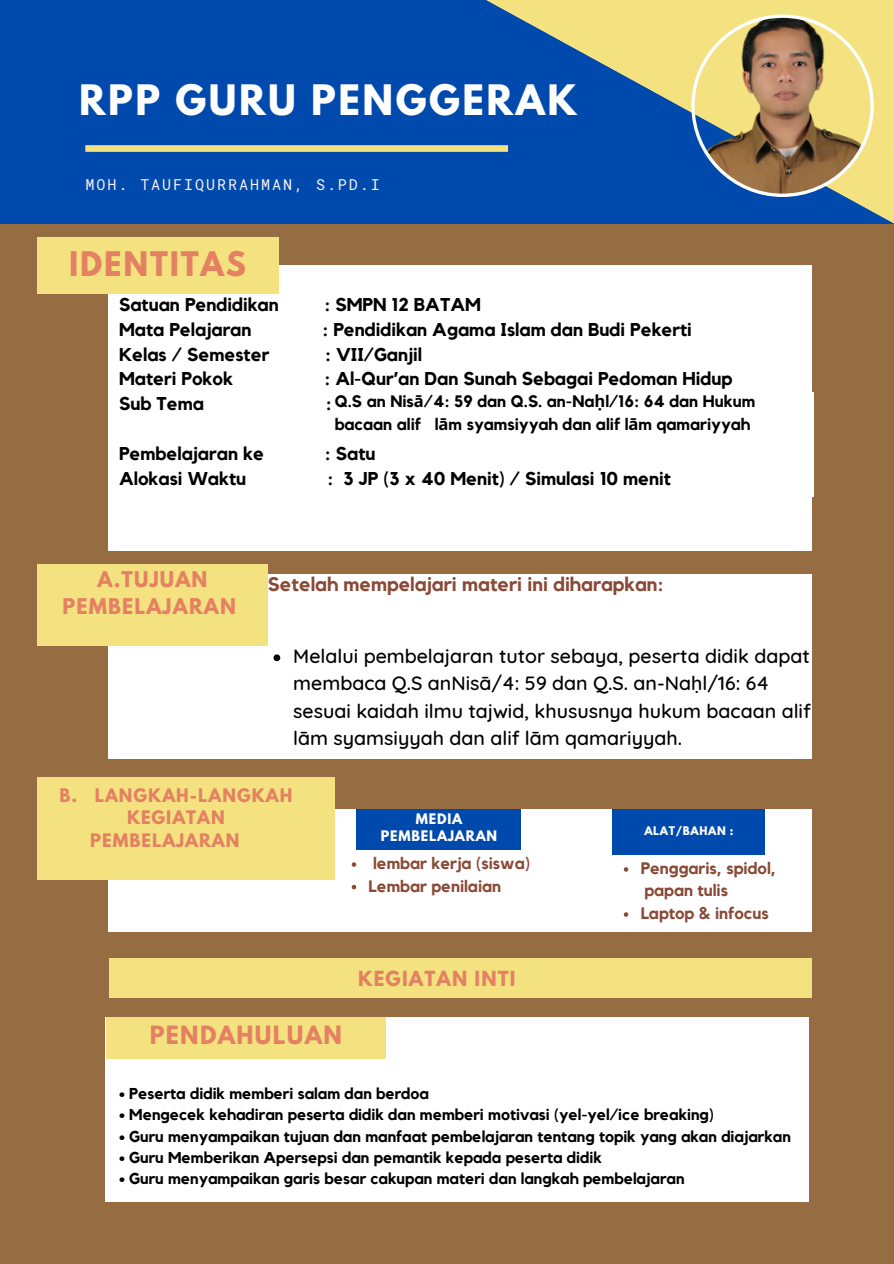
<style>
.page{position:relative;width:894px;height:1264px;background:#fff}
.page>*{position:absolute;margin:0;border:0;box-sizing:border-box;transform-origin:0 0}
.t1{font:700 37.2px "League Spartan";letter-spacing:.07em;color:#fff}
.t2{font:700 30px "League Spartan";letter-spacing:.06em;color:#e48162}
.t3{font:700 22.35px "League Spartan";letter-spacing:.06em;color:#e48162}
.t4{font:500 19.5px/27px "Quicksand";color:#000}
.t5{font:700 19.5px "Kollektif";color:#894a37}
.t6{font:700 19.2px/26.8px "League Spartan";letter-spacing:.06em;color:#e48162;text-align:center}
.t7{font:700 18.45px "Kollektif";color:#000}
.t8{font:700 18.45px "League Spartan";letter-spacing:.06em;color:#e48162}
.t9{font:700 16.5px/22.8px "Kollektif";color:#000}
.t10{font:700 16.5px "Kollektif";color:#894a37}
.t11{font:700 16.5px "League Spartan";letter-spacing:.06em;color:#e48162}
.t12{font:700 15.75px "Kollektif";color:#000}
.t13{font:15px "Roboto Mono";letter-spacing:.13em;color:#f6f2ef}
.t14{font:700 12.9px/17.1px "League Spartan";letter-spacing:.06em;color:#fff;text-align:center}
.t15{font:700 10.5px "League Spartan";letter-spacing:.06em;color:#fff}
.s1{font-family:"Noto Sans"}
</style>
<div class="page">
<div style="left:0;top:0;width:893px;height:1263px;background:#966c42"></div>
<div style="left:0;top:0;width:893px;height:224px;background:#004aad"></div>
<div style="left:109px;top:266px;width:702px;height:284px;background:#fff"></div>
<div style="left:37px;top:237px;width:241px;height:56px;background:#f4e281"></div>
<div style="left:110px;top:392px;width:703px;height:105px;background:#fff"></div>
<div style="left:109px;top:574px;width:702px;height:184px;background:#fff"></div>
<div style="left:37px;top:564px;width:230px;height:82px;background:#f4e281"></div>
<div style="left:109px;top:809px;width:702px;height:122px;background:#fff"></div>
<div style="left:37px;top:777px;width:297px;height:102px;background:#f4e281"></div>
<svg style="left:85px;top:145px;width:314px;height:7px;background:#e8da82"></svg>
<svg style="left:399px;top:0;width:494px;height:223px"></svg>
<svg style="left:691px;top:15px;width:182px;height:182px;background:#b19f72"></svg>
<svg style="left:273px;top:654px;width:7px;height:7px"></svg>
<div style="left:357px;top:809px;width:164px;height:40px;background:#004aad"></div>
<div style="left:612px;top:809px;width:153px;height:45px;background:#004aad"></div>
<svg style="left:351px;top:862px;width:5px;height:4px"></svg>
<svg style="left:351px;top:884px;width:5px;height:5px"></svg>
<svg style="left:623px;top:867px;width:5px;height:4px"></svg>
<svg style="left:623px;top:912px;width:5px;height:4px"></svg>
<div style="left:109px;top:958px;width:702px;height:39px;background:#f4e281"></div>
<div style="left:106px;top:1017px;width:702px;height:185px;background:#fff"></div>
<div style="left:106px;top:1017px;width:279px;height:41px;background:#f4e281"></div>
<p class="t1" style="left:79px;top:81px;width:499px">RPP GURU PENGGERAK</p>
<p class="t13" style="left:85px;top:174px;width:296px">MOH. TAUFIQURRAHMAN, S.PD.I</p>
<p class="t2" style="left:69px;top:249px;width:178px">IDENTITAS</p>
<p class="t7" style="left:119px;top:296px;width:161px">Satuan Pendidikan</p>
<p class="t7" style="left:324px;top:296px;width:158px">: SMPN 12 BATAM</p>
<p class="t7" style="left:119px;top:321px;width:134px">Mata Pelajaran</p>
<p class="t7" style="left:322px;top:321px;width:371px">: Pendidikan Agama Islam dan Budi Pekerti</p>
<p class="t7" style="left:119px;top:346px;width:152px">Kelas / Semester</p>
<p class="t7" style="left:325px;top:346px;width:98px">: VII/Ganjil</p>
<p class="t7" style="left:119px;top:370px;width:115px">Materi Pokok</p>
<p class="t7" style="left:324px;top:370px;width:409px">: Al-Qur’an Dan Sunah Sebagai Pedoman Hidup</p>
<p class="t7" style="left:119px;top:395px;width:86px">Sub Tema</p>
<p class="t7" style="left:326px;top:395px;width:7px">:</p>
<p class="t7" style="left:119px;top:445px;width:146px">Pembelajaran ke</p>
<p class="t7" style="left:325px;top:445px;width:52px">: Satu</p>
<p class="t7" style="left:119px;top:469px;width:129px">Alokasi Waktu</p>
<p class="t7" style="left:327px;top:469px;width:345px">: 3 JP (3 x 40 Menit) / Simulasi 10 menit</p>
<p class="t9" style="left:334px;top:390px;width:422px">Q.S an Nis<span class="s1">ā</span>/4: 59 dan Q.S. an-Na<span class="s1">ḥ</span>l/16: 64 dan Hukum bacaan alif l<span class="s1">ā</span>m syamsiyyah dan alif l<span class="s1">ā</span>m qamariyyah</p>
<p class="t6" style="left:62px;top:568px;width:175px">A.TUJUAN<br>PEMBELAJARAN</p>
<p class="t5" style="left:268px;top:575px;width:397px">Setelah mempelajari materi ini diharapkan:</p>
<p class="t4" style="left:293px;top:642px;width:518px">Melalui pembelajaran tutor sebaya, peserta didik dapat membaca Q.S anNisā/4: 59 dan Q.S. an-Naḥl/16: 64 sesuai kaidah ilmu tajwid, khususnya hukum bacaan alif lām syamsiyyah dan alif lām qamariyyah.</p>
<p class="t11" style="left:59px;top:786px;width:234px">B. LANGKAH-LANGKAH</p>
<p class="t11" style="left:127px;top:809px;width:99px">KEGIATAN</p>
<p class="t11" style="left:90px;top:831px;width:151px">PEMBELAJARAN</p>
<p class="t14" style="left:381px;top:812px;width:118px">MEDIA<br>PEMBELAJARAN</p>
<p class="t10" style="left:373px;top:855px;width:158px">lembar kerja (siswa)</p>
<p class="t10" style="left:368px;top:878px;width:134px">Lembar penilaian</p>
<p class="t3" style="left:150px;top:1023px;width:194px">PENDAHULUAN</p>
<p class="t8" style="left:358px;top:969px;width:159px">KEGIATAN INTI</p>
<p class="t15" style="left:644px;top:825px;width:91px">ALAT/BAHAN :</p>
<p class="t10" style="left:640px;top:860px;width:136px">Penggaris, spidol,</p>
<p class="t10" style="left:640px;top:905px;width:130px">Laptop &amp; infocus</p>
<p class="t10" style="left:644px;top:883px;width:85px">papan tulis</p>
<p class="t12" style="left:119px;top:1086px;width:311px">• Peserta didik memberi salam dan berdoa</p>
<p class="t12" style="left:119px;top:1107px;width:596px">• Mengecek kehadiran peserta didik dan memberi motivasi (yel-yel/ice breaking)</p>
<p class="t12" style="left:119px;top:1128px;width:673px">• Guru menyampaikan tujuan dan manfaat pembelajaran tentang topik yang akan diajarkan</p>
<p class="t12" style="left:119px;top:1150px;width:484px">• Guru Memberikan Apersepsi dan pemantik kepada peserta didik</p>
<p class="t12" style="left:119px;top:1171px;width:567px">• Guru menyampaikan garis besar cakupan materi dan langkah pembelajaran</p>
</div>
